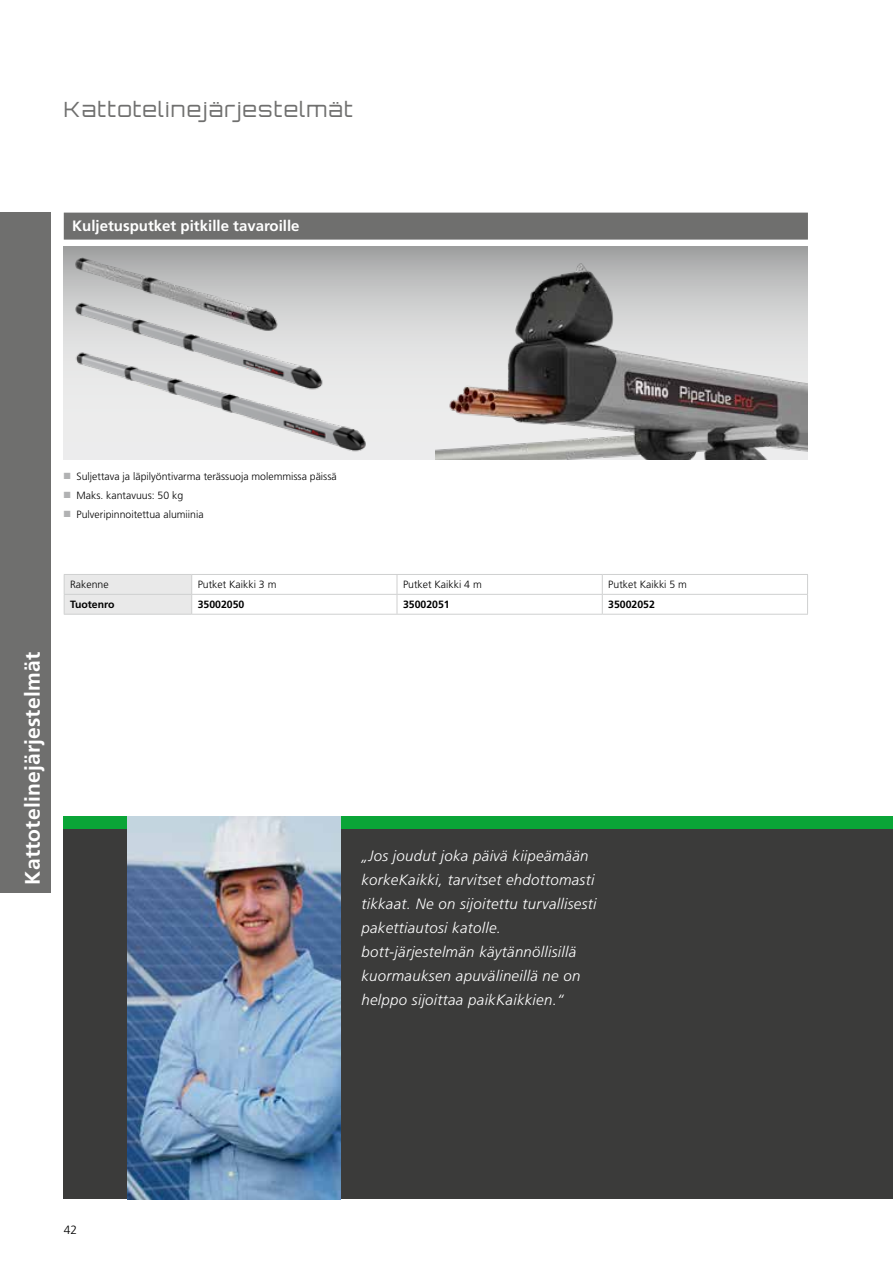
<style>
.page{position:relative;width:893px;height:1263px;background:#fff}
.page>*{position:absolute;margin:0;border:0;box-sizing:border-box;transform-origin:0 0}
.t1{font:300 21px "Orbitron CE";letter-spacing:.06em;color:#6f6f6e}
.t2{font:700 21px "Frutiger LT Pro";letter-spacing:.01em;color:#fff}
.t3{font:italic 300 15px/24px "Frutiger LT Pro";letter-spacing:.02em;color:#fff}
.t4{font:700 15px "Frutiger LT Pro";color:#fff}
.t5{font:300 12px "Frutiger LT Pro";color:#000}
.t6{font:300 10.5px "Frutiger LT Pro";color:#000}
.t7{font:700 10.5px "Frutiger LT Pro";color:#000}
.s1{color:#b1b2b3}
</style>
<div class="page">
<div style="left:64px;top:816px;width:829px;height:383px;background:#3b3b3a"></div>
<div style="left:64px;top:816px;width:829px;height:13px;background:#0aa537"></div>
<img style="left:128px;top:816px;width:212px;height:383px">
<svg style="left:64px;top:247px;width:372px;height:212px;background:#c8c9c9"></svg>
<img style="left:75px;top:256px;width:204px;height:32px">
<img style="left:63px;top:288px;width:277px;height:50px">
<img style="left:63px;top:338px;width:324px;height:122px">
<img style="left:436px;top:247px;width:372px;height:212px">
<div style="left:0;top:213px;width:51px;height:680px;background:#6f6f6e"></div>
<div style="left:64px;top:213px;width:744px;height:27px;background:#6f6f6e"></div>
<hr style="left:192px;top:574px;width:205px;height:1px;background:#cfd0d0">
<hr style="left:397px;top:574px;width:205px;height:1px;background:#cfd0d0">
<hr style="left:602px;top:574px;width:206px;height:1px;background:#cfd0d0">
<hr style="left:192px;top:594px;width:205px;height:1px;background:#cfd0d0">
<div style="left:64px;top:574px;width:128px;height:40px;background:#e9e9e9"></div>
<hr style="left:397px;top:594px;width:205px;height:1px;background:#cfd0d0">
<svg style="left:397px;top:575px;width:1px;height:39px"></svg>
<hr style="left:602px;top:594px;width:206px;height:1px;background:#cfd0d0">
<svg style="left:602px;top:575px;width:1px;height:39px"></svg>
<svg style="left:807px;top:575px;width:1px;height:39px"></svg>
<hr style="left:64px;top:614px;width:128px;height:1px;background:#cfd0d0">
<hr style="left:192px;top:614px;width:205px;height:1px;background:#cfd0d0">
<hr style="left:397px;top:614px;width:205px;height:1px;background:#cfd0d0">
<hr style="left:602px;top:614px;width:206px;height:1px;background:#cfd0d0">
<h1 class="t1" style="left:64px;top:97px;width:291px">Kattotelinejärjestelmät</h1>
<p class="t4" style="left:72px;top:217px;width:229px">Kuljetusputket pitkille tavaroille</p>
<p class="t6" style="left:64px;top:470px;width:274px"><span class="s1">■</span> Suljettava ja läpilyöntivarma terässuoja molemmissa päissä</p>
<p class="t6" style="left:64px;top:489px;width:121px"><span class="s1">■</span> Maks. kantavuus: 50 kg</p>
<p class="t6" style="left:64px;top:509px;width:141px"><span class="s1">■</span> Pulveripinnoitettua alumiinia</p>
<h1 class="t2" style="left:20px;top:884px;width:234px;rotate:-90deg">Kattotelinejärjestelmät</h1>
<p class="t6" style="left:70px;top:579px;width:40px">Rakenne</p>
<p class="t6" style="left:198px;top:579px;width:80px">Putket Kaikki 3 m</p>
<p class="t6" style="left:403px;top:579px;width:80px">Putket Kaikki 4 m</p>
<p class="t6" style="left:608px;top:579px;width:80px">Putket Kaikki 5 m</p>
<p class="t7" style="left:70px;top:598px;width:46px">Tuotenro</p>
<p class="t7" style="left:198px;top:598px;width:48px">35002050</p>
<p class="t7" style="left:403px;top:598px;width:48px">35002051</p>
<p class="t7" style="left:608px;top:598px;width:48px">35002052</p>
<p class="t3" style="left:361px;top:844px;width:236px">„Jos joudut joka päivä kiipeämään korkeKaikki, tarvitset ehdottomasti tikkaat. Ne on sijoitettu turvallisesti pakettiautosi katolle. bott-järjestelmän käytännöllisillä kuormauksen apuvälineillä ne on helppo sijoittaa paikKaikkien.“</p>
<p class="t5" style="left:64px;top:1222px;width:15px">42</p>
</div>
